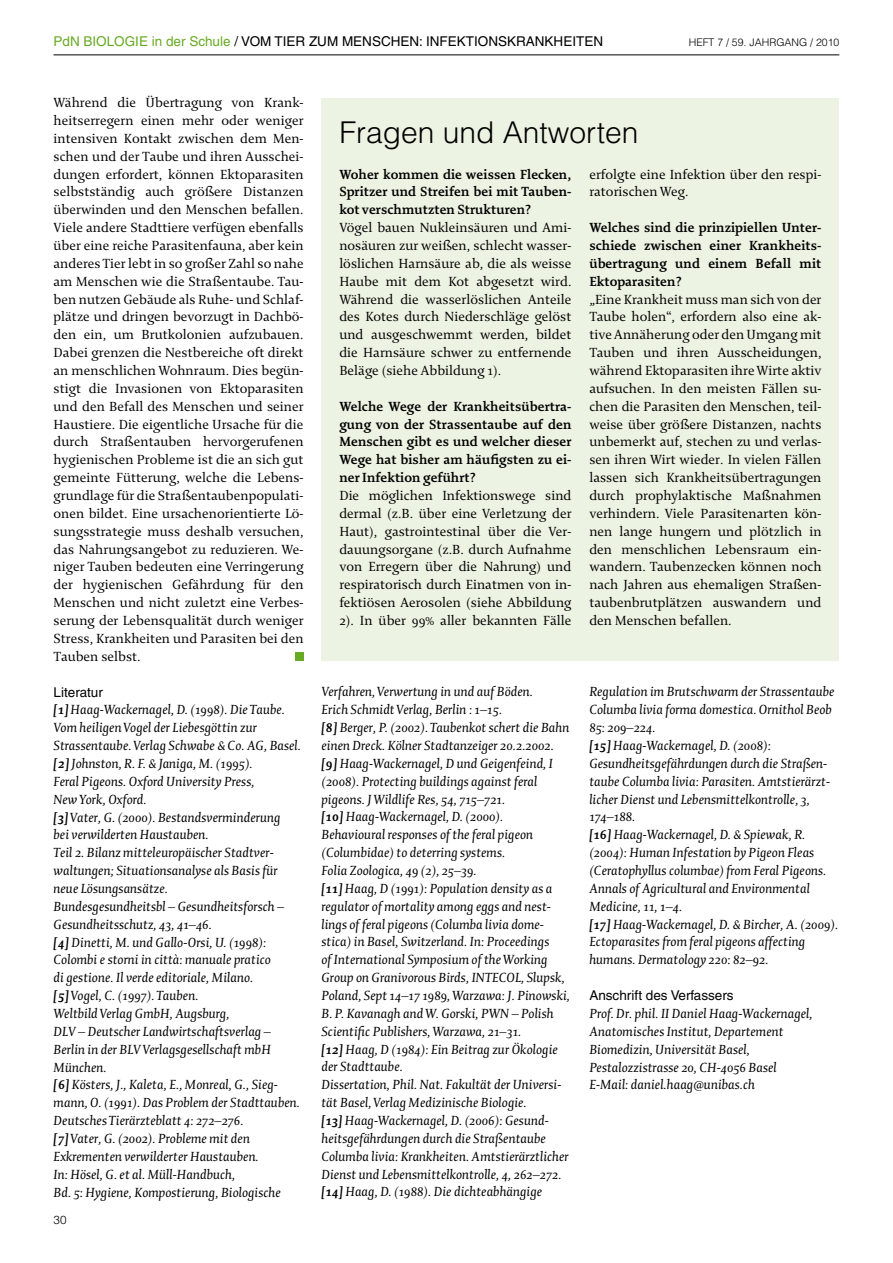
<style>
.page{position:relative;width:893px;height:1263px;background:#fff}
.page>*{position:absolute;margin:0;border:0;box-sizing:border-box;transform-origin:0 0}
.t1{font:300 30px "Helvetica LT";color:#000}
.t2{font:italic 14.25px/17.9px "Enigma 2";color:#000}
.t3{font:14.25px/17.9px "Enigma 2";color:#000;text-align:justify}
.t4{font:700 14.25px/17.9px "Enigma 2";color:#000;text-align:justify}
.t5{font:13.5px "Helvetica LT";color:#000}
.t6{font:13.5px "Helvetica LT";color:#68aa24}
.t7{font:300 11.7px "Helvetica LT";color:#000}
.t8{font:300 10.5px "Helvetica LT";color:#000}
.s1{color:#000}
.s2{font-weight:700}
</style>
<div class="page">
<hr style="left:54px;top:55px;width:785px;height:1px;background:#000">
<div style="left:295px;top:652px;width:9px;height:9px;background:#68aa24"></div>
<div style="left:321px;top:98px;width:518px;height:563px;background:#ecf3e2"></div>
<p class="t6" style="left:54px;top:34px;width:299px">PdN BIOLOGIE in der Schule <span class="s1">/ Vom Tier zum Mens</span></p>
<p class="t5" style="left:381px;top:34px;width:94px">chen: Infektions</p>
<p class="t5" style="left:507px;top:34px;width:65px">kran kheiten</p>
<p class="t8" style="left:689px;top:36px;width:152px">Heft 7 / 59. Jahrgang / 2010</p>
<p class="t3" style="left:54px;top:93px;width:252px">Während die Übertragung von Krank&shy;heitserregern einen mehr oder weniger intensiven Kontakt zwischen dem Men&shy;schen und der Taube und ihren Ausschei&shy;dungen erfordert, können Ektoparasiten selbstständig auch größere Distanzen überwinden und den Menschen befallen.<br>Viele andere Stadttiere verfügen ebenfalls über eine reiche Parasitenfauna, aber kein anderes Tier lebt in so großer Zahl so nahe am Menschen wie die Straßentaube. Tau&shy;ben nutzen Gebäude als Ruhe- und Schlaf&shy;plätze und dringen bevorzugt in Dachbö&shy;den ein, um Brutkolonien aufzubauen.<br>Dabei grenzen die Nestbereiche oft direkt an menschlichen Wohnraum. Dies begün&shy;stigt die Invasionen von Ektoparasiten und den Befall des Menschen und seiner Haustiere. Die eigentliche Ursache für die durch Straßentauben hervorgerufenen hygienischen Probleme ist die an sich gut gemeinte Fütterung, welche die Lebens&shy;grundlage für die Straßentaubenpopulati&shy;onen bildet. Eine ursachenorientierte Lö&shy;sungsstrategie muss deshalb versuchen, das Nahrungsangebot zu reduzieren. We&shy;niger Tauben bedeuten eine Verringerung der hygienischen Gefährdung für den Menschen und nicht zuletzt eine Verbes&shy;serung der Lebensqualität durch weniger Stress, Krankheiten und Parasiten bei den Tauben selbst.</p>
<p class="t5" style="left:54px;top:684px;width:51px">Literatur</p>
<p class="t2" style="left:54px;top:700px;width:249px"><span class="s2">[1]</span> Haag-Wackernagel, D. (1998). Die Taube.<br>Vom heiligen Vogel der Liebesgöttin zur Strassentaube. Verlag Schwabe &amp; Co. AG, Basel. <span class="s2">[2]</span> Johnston, R. F. &amp; Janiga, M. (1995).<br>Feral Pigeons. Oxford University Press,<br>New York, Oxford.<br><span class="s2">[3]</span> Vater, G. (2000). Bestandsverminderung<br>bei verwilderten Haustauben.<br>Teil 2. Bilanz mitteleuropäischer Stadtver&shy;waltungen; Situationsanalyse als Basis für neue Lösungsansätze.<br>Bundesgesundheitsbl – Gesundheitsforsch – Gesundheitsschutz, 43, 41–46.<br><span class="s2">[4]</span> Dinetti, M. und Gallo-Orsi, U. (1998):<br>Colombi e storni in città: manuale pratico<br>di gestione. Il verde editoriale, Milano.<br><span class="s2">[5]</span> Vogel, C. (1997). Tauben.<br>Weltbild Verlag GmbH, Augsburg,<br>DLV – Deutscher Landwirtschaftsverlag – Berlin in der BLV Verlagsgesellschaft mbH München.<br><span class="s2">[6]</span> Kösters, J., Kaleta, E., Monreal, G., Sieg&shy;mann, O. (1991). Das Problem der Stadttauben.<br>Deutsches Tierärzteblatt 4: 272–276.<br><span class="s2">[7]</span> Vater, G. (2002). Probleme mit den Exkrementen verwilderter Haustauben.<br>In: Hösel, G. et al. Müll-Handbuch,<br>Bd. 5: Hygiene, Kompostierung, Biologische</p>
<p class="t7" style="left:54px;top:1212px;width:15px">30</p>
<h1 class="t1" style="left:339px;top:113px;width:301px">Fragen und Antworten</h1>
<p class="t4" style="left:339px;top:165px;width:234px">Woher kommen die weissen Flecken, Spritzer und Streifen bei mit Tauben&shy;kot verschmutzten Strukturen?</p>
<p class="t3" style="left:339px;top:218px;width:234px">Vögel bauen Nukleinsäuren und Ami&shy;nosäuren zur weißen, schlecht wasser&shy;löslichen Harnsäure ab, die als weisse Haube mit dem Kot abgesetzt wird.<br>Während die wasserlöslichen Anteile des Kotes durch Niederschläge gelöst und ausgeschwemmt werden, bildet die Harnsäure schwer zu entfernende Beläge (siehe Abbildung 1).</p>
<p class="t4" style="left:339px;top:397px;width:234px">Welche Wege der Krankheitsübertra&shy;gung von der Strassentaube auf den Menschen gibt es und welcher dieser Wege hat bisher am häufigsten zu ei&shy;ner Infektion geführt?</p>
<p class="t3" style="left:339px;top:486px;width:234px">Die möglichen Infektionswege sind dermal (z.B. über eine Verletzung der Haut), gastrointestinal über die Ver&shy;dauungsorgane (z.B. durch Aufnahme von Erregern über die Nahrung) und respiratorisch durch Einatmen von in&shy;fektiösen Aerosolen (siehe Abbildung 2). In über 99% aller bekannten Fälle</p>
<p class="t3" style="left:589px;top:165px;width:234px">erfolgte eine Infektion über den respi&shy;ratorischen Weg.</p>
<p class="t4" style="left:589px;top:218px;width:234px">Welches sind die prinzipiellen Unter&shy;schiede zwischen einer Krankheits&shy;übertragung und einem Befall mit Ektoparasiten?</p>
<p class="t3" style="left:589px;top:289px;width:234px">„Eine Krankheit muss man sich von der Taube holen“, erfordern also eine ak&shy;tive Annäherung oder den Umgang mit Tauben und ihren Ausscheidungen, während Ektoparasiten ihre Wirte aktiv aufsuchen. In den meisten Fällen su&shy;chen die Parasiten den Menschen, teil&shy;weise über größere Distanzen, nachts unbemerkt auf, stechen zu und verlas&shy;sen ihren Wirt wieder. In vielen Fällen lassen sich Krankheitsübertragungen durch prophylaktische Maßnahmen verhindern. Viele Parasitenarten kön&shy;nen lange hungern und plötzlich in den menschlichen Lebensraum ein&shy;wandern. Taubenzecken können noch nach Jahren aus ehemaligen Straßen&shy;taubenbrutplätzen auswandern und den Menschen befallen.</p>
<p class="t2" style="left:321px;top:682px;width:250px">Verfahren, Verwertung in und auf Böden.<br>Erich Schmidt Verlag, Berlin : 1–15.<br><span class="s2">[8]</span> Berger, P. (2002). Taubenkot schert die Bahn einen Dreck. Kölner Stadtanzeiger 20.2.2002. <span class="s2">[9]</span> Haag-Wackernagel, D und Geigenfeind, I (2008). Protecting buildings against feral pigeons. J Wildlife Res, 54, 715–721.<br><span class="s2">[10]</span> Haag-Wackernagel, D. (2000).<br>Behavioural responses of the feral pigeon (Columbidae) to deterring systems.<br>Folia Zoologica, 49 (2), 25–39.<br><span class="s2">[11]</span> Haag, D (1991): Population density as a regulator of mortality among eggs and nest&shy;lings of feral pigeons (Columba livia dome&shy;stica) in Basel, Switzerland. In: Proceedings<br>of International Symposium of the Working Group on Granivorous Birds, INTECOL, Slupsk, Poland, Sept 14–17 1989, Warzawa: J. Pinowski, B. P. Kavanagh and W. Gorski, PWN – Polish Scientific Publishers, Warzawa, 21–31.<br><span class="s2">[12]</span> Haag, D (1984): Ein Beitrag zur Ökologie der Stadttaube.<br>Dissertation, Phil. Nat. Fakultät der Universi&shy;tät Basel, Verlag Medizinische Biologie.<br><span class="s2">[13]</span> Haag-Wackernagel, D. (2006): Gesund&shy;heitsgefährdungen durch die Straßentaube Columba livia: Krankheiten. Amtstierärztlicher Dienst und Lebensmittelkontrolle, 4, 262–272. <span class="s2">[14]</span> Haag, D. (1988). Die dichteabhängige</p>
<p class="t2" style="left:589px;top:682px;width:250px">Regulation im Brutschwarm der Strassentaube Columba livia forma domestica. Ornithol Beob 85: 209–224.<br><span class="s2">[15]</span> Haag-Wackernagel, D. (2008):<br>Gesundheitsgefährdungen durch die Straßen&shy;taube Columba livia: Parasiten. Amtstierärzt&shy;licher Dienst und Lebensmittelkontrolle, 3, 174–188.<br><span class="s2">[16]</span> Haag-Wackernagel, D. &amp; Spiewak, R. (2004): Human Infestation by Pigeon Fleas (Ceratophyllus columbae) from Feral Pigeons.<br>Annals of Agricultural and Environmental Medicine, 11, 1–4.<br><span class="s2">[17]</span> Haag-Wackernagel, D. &amp; Bircher, A. (2009).<br>Ectoparasites from feral pigeons affecting humans. Dermatology 220: 82–92.</p>
<p class="t5" style="left:589px;top:987px;width:146px">Anschrift des Verfassers</p>
<p class="t2" style="left:589px;top:1004px;width:225px">Prof. Dr. phil. II Daniel Haag-Wackernagel, Anatomisches Institut, Departement Biomedizin, Universität Basel, Pestalozzistrasse 20, CH-4056 Basel E-Mail: daniel.haag@unibas.ch</p>
</div>
